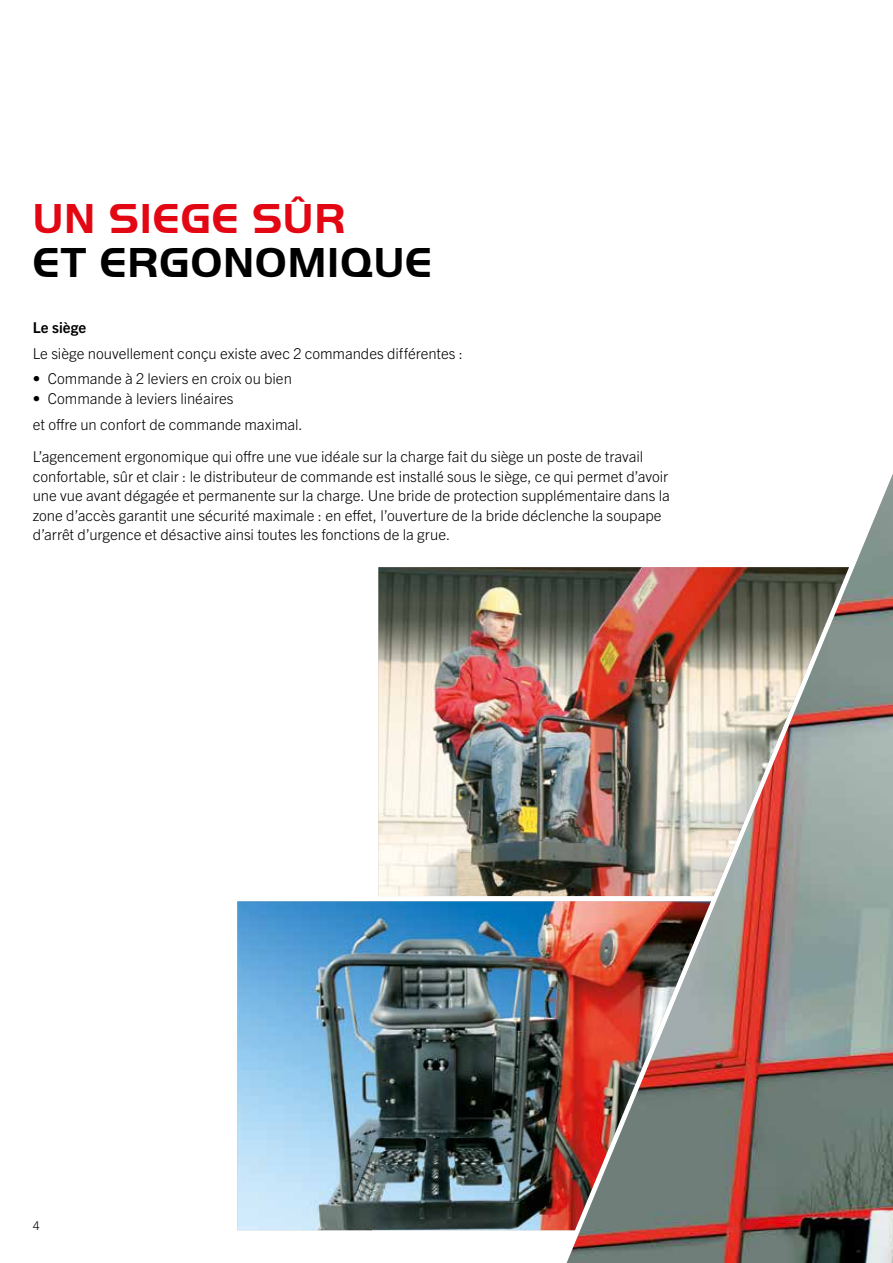
<style>
.page{position:relative;width:893px;height:1263px;background:#fff}
.page>*{position:absolute;margin:0;border:0;box-sizing:border-box;transform-origin:0 0}
.t1{font:700 43.5px "Palfinger Handel Gothic";letter-spacing:.02em;color:#000}
.t2{font:700 43.5px "Palfinger Handel Gothic";letter-spacing:.02em;color:#e30613}
.t3{font:300 15px/19.5px "Trade Gothic Next LT Pro";letter-spacing:-.005em;color:#000}
.t4{font:700 15px "Trade Gothic Next LT Pro";letter-spacing:.005em;color:#000}
.t5{font:300 12px "Trade Gothic Next LT Pro";color:#000}
</style>
<div class="page">
<img style="left:567px;top:474px;width:326px;height:789px">
<img style="left:237px;top:901px;width:474px;height:329px">
<img style="left:378px;top:567px;width:471px;height:329px">
<h1 class="t2" style="left:33px;top:194px;width:314px">UN SIEGE SÛR</h1>
<h1 class="t1" style="left:33px;top:238px;width:401px">ET ERGONOMIQUE</h1>
<p class="t4" style="left:33px;top:317px;width:55px">Le siège</p>
<p class="t3" style="left:33px;top:342px;width:432px">Le siège nouvellement conçu existe avec 2 commandes différentes :</p>
<p class="t3" style="left:33px;top:368px;width:261px">• Commande à 2 leviers en croix ou bien</p>
<p class="t3" style="left:33px;top:385px;width:271px;line-height:25.8px">• Commande à leviers linéaires<br>et offre un confort de commande maximal.</p>
<p class="t3" style="left:33px;top:446px;width:639px">L’agencement ergonomique qui offre une vue idéale sur la charge fait du siège un poste de travail confortable, sûr et clair : le distributeur de commande est installé sous le siège, ce qui permet d’avoir une vue avant dégagée et permanente sur la charge. Une bride de protection supplémentaire dans la zone d’accès garantit une sécurité maximale : en effet, l’ouverture de la bride déclenche la soupape d’arrêt d’urgence et désactive ainsi toutes les fonctions de la grue.</p>
<p class="t5" style="left:33px;top:1217px;width:8px">4</p>
</div>
